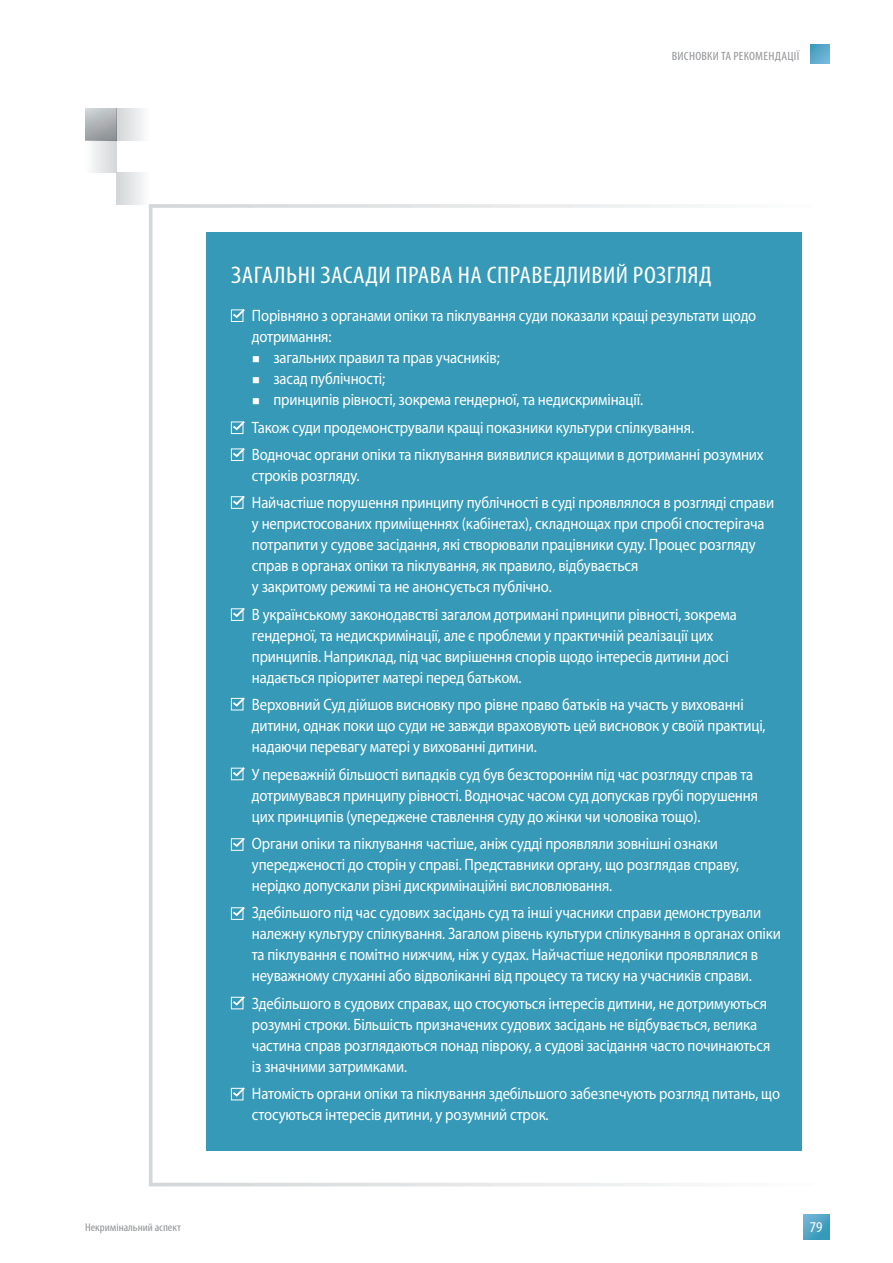
<style>
.page{position:relative;width:893px;height:1263px;background:#fff}
.page>*{position:absolute;margin:0;border:0;box-sizing:border-box;transform-origin:0 0}
.t1{font:condensed 24.15px "Myriad Pro";letter-spacing:.02em;color:#fff;scale:1.1 1}
.t2{font:16.5px/21px "Myriad Pro";letter-spacing:-.01em;color:#fff;scale:.89 1}
.t3{font:condensed 15px "Myriad Pro";color:#fff;scale:1.1 1}
.t4{font:condensed 12px "Myriad Pro";letter-spacing:.02em;color:#939598;scale:1.1 1}
.t5{font:condensed 11.25px "Myriad Pro";color:#939598;scale:1.1 1}
</style>
<div class="page">
<svg style="left:803px;top:1214px;width:26px;height:25px"></svg>
<svg style="left:810px;top:45px;width:19px;height:19px"></svg>
<div style="left:149px;top:204px;width:680px;height:982px;border:4px solid #fff"></div>
<div style="left:207px;top:232px;width:595px;height:919px;background:#3599b7"></div>
<svg style="left:231px;top:320px;width:12px;height:2px"></svg>
<svg style="left:231px;top:309px;width:14px;height:11px"></svg>
<svg style="left:231px;top:459px;width:12px;height:2px"></svg>
<svg style="left:231px;top:448px;width:14px;height:11px"></svg>
<svg style="left:231px;top:432px;width:12px;height:2px"></svg>
<svg style="left:231px;top:421px;width:14px;height:11px"></svg>
<div style="left:231px;top:496px;width:12px;height:13px;background:#3599b7;border:1px solid #fff"></div>
<svg style="left:231px;top:496px;width:14px;height:10px"></svg>
<div style="left:231px;top:608px;width:12px;height:13px;background:#3599b7;border:1px solid #fff"></div>
<svg style="left:231px;top:608px;width:14px;height:10px"></svg>
<svg style="left:231px;top:708px;width:12px;height:2px"></svg>
<svg style="left:231px;top:697px;width:14px;height:11px"></svg>
<svg style="left:231px;top:778px;width:12px;height:2px"></svg>
<svg style="left:231px;top:767px;width:14px;height:11px"></svg>
<div style="left:231px;top:838px;width:12px;height:13px;background:#3599b7;border:1px solid #fff"></div>
<svg style="left:231px;top:837px;width:14px;height:11px"></svg>
<div style="left:231px;top:907px;width:12px;height:13px;background:#3599b7;border:1px solid #fff"></div>
<svg style="left:231px;top:907px;width:14px;height:10px"></svg>
<svg style="left:231px;top:1007px;width:12px;height:2px"></svg>
<svg style="left:231px;top:996px;width:14px;height:11px"></svg>
<svg style="left:231px;top:1098px;width:12px;height:2px"></svg>
<svg style="left:231px;top:1087px;width:14px;height:11px"></svg>
<div style="left:85px;top:140px;width:32px;height:32px;background:linear-gradient(to right,#fdfefe,#d4d7d9)"></div>
<div style="left:117px;top:172px;width:32px;height:32px;background:linear-gradient(to right,#d2d5d7,#fbfbfb)"></div>
<div style="left:117px;top:108px;width:32px;height:32px;background:linear-gradient(to right,#d2d5d7,#fbfbfb)"></div>
<div style="left:85px;top:108px;width:32px;height:32px;background:linear-gradient(to bottom,#c9cdcf,#92969a)"></div>
<p class="t4" style="left:672px;top:49px;width:118px">ВИСНОВКИ ТА РЕКОМЕНДАЦІЇ</p>
<h1 class="t1" style="left:231px;top:261px;width:438px">ЗАГАЛЬНІ ЗАСАДИ ПРАВА НА СПРАВЕДЛИВИЙ РОЗГЛЯД</h1>
<p class="t2" style="left:252px;top:305px;width:568px">Порівняно з органами опіки та піклування суди показали кращі результати щодо</p>
<p class="t2" style="left:252px;top:326px;width:91px">дотримання:</p>
<p class="t2" style="left:273px;top:347px;width:256px">загальних правил та прав учасників;</p>
<p class="t2" style="left:273px;top:368px;width:127px">засад публічності;</p>
<p class="t2" style="left:273px;top:389px;width:417px">принципів рівності, зокрема гендерної, та недискримінації.</p>
<p class="t2" style="left:252px;top:413px;width:577px;line-height:27.3px">Також суди продемонстрували кращі показники культури спілкування.<br>Водночас органи опіки та піклування виявилися кращими в дотриманні розумних</p>
<p class="t2" style="left:252px;top:462px;width:588px;line-height:27.3px">строків розгляду.<br>Найчастіше порушення принципу публічності в суді проявлялося в розгляді справи</p>
<p class="t2" style="left:252px;top:513px;width:577px">у непристосованих приміщеннях (кабінетах), складнощах при спробі спостерігача потрапити у судове засідання, які створювали працівники суду. Процес розгляду справ в органах опіки та піклування, як правило, відбувається<br>у закритому режимі та не анонсується публічно.</p>
<p class="t2" style="left:252px;top:603px;width:546px">В українському законодавстві загалом дотримані принципи рівності, зокрема гендерної, та недискримінації, але є проблеми у практичній реалізації цих принципів. Наприклад, під час вирішення спорів щодо інтересів дитини досі надається пріоритет матері перед батьком.</p>
<p class="t2" style="left:252px;top:694px;width:579px">Верховний Суд дійшов висновку про рівне право батьків на участь у вихованні дитини, однак поки що суди не завжди враховують цей висновок у своїй практиці, надаючи перевагу матері у вихованні дитини.</p>
<p class="t2" style="left:252px;top:763px;width:570px">У переважній більшості випадків суд був безстороннім під час розгляду справ та дотримувався принципу рівності. Водночас часом суд допускав грубі порушення цих принципів (упереджене ставлення суду до жінки чи чоловіка тощо).</p>
<p class="t2" style="left:252px;top:833px;width:549px">Органи опіки та піклування частіше, аніж судді проявляли зовнішні ознаки упередженості до сторін у справі. Представники органу, що розглядав справу, нерідко допускали різні дискримінаційні висловлювання.</p>
<p class="t2" style="left:252px;top:902px;width:596px">Здебільшого під час судових засідань суд та інші учасники справи демонстрували належну культуру спілкування. Загалом рівень культури спілкування в органах опіки та піклування є помітно нижчим, ніж у судах. Найчастіше недоліки проявлялися в неуважному слуханні або відволіканні від процесу та тиску на учасників справи.</p>
<p class="t2" style="left:252px;top:992px;width:584px">Здебільшого в судових справах, що стосуються інтересів дитини, не дотримуються розумні строки. Більшість призначених судових засідань не відбувається, велика частина справ розглядаються понад півроку, а судові засідання часто починаються із значними затримками.</p>
<p class="t2" style="left:252px;top:1083px;width:595px">Натомість органи опіки та піклування здебільшого забезпечують розгляд питань, що стосуються інтересів дитини, у розумний строк.</p>
<p class="t5" style="left:85px;top:1220px;width:89px">Некримінальний аспект</p>
<p class="t3" style="left:810px;top:1218px;width:13px">79</p>
</div>
